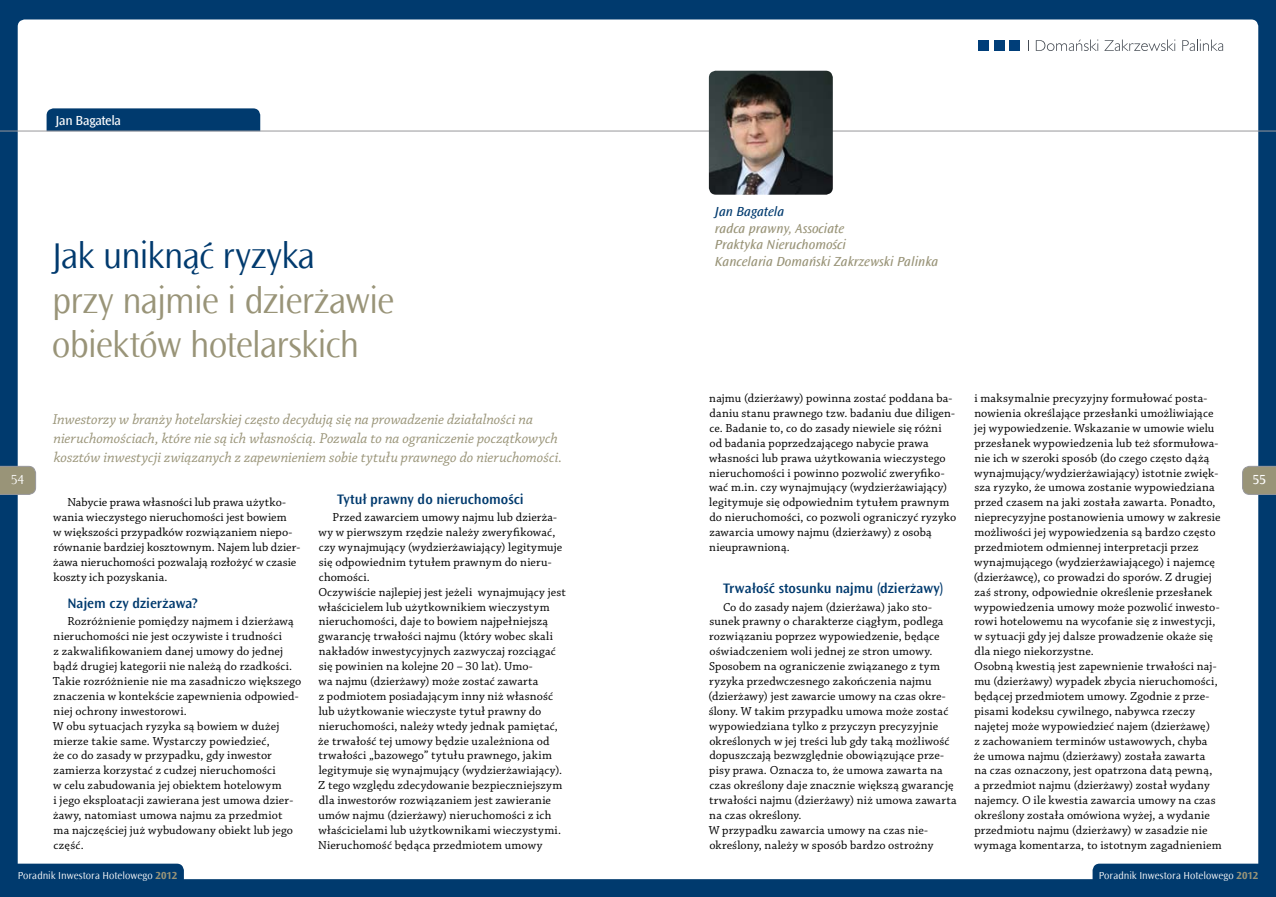
<style>
.page{position:relative;width:1276px;height:897px;background:#fff}
.page>*{position:absolute;margin:0;border:0;box-sizing:border-box;transform-origin:0 0}
.t1{font:300 37.5px/44.6px "Ocean Sans Std";letter-spacing:-.03em;color:#999478}
.t2{font:300 37.5px "Ocean Sans Std";letter-spacing:-.03em;color:#003a6e}
.t3{font:italic 15px/18.8px "Chaparral Pro";color:#999478}
.t4{font:600 14.38px "Ocean Sans Std";color:#003a6e}
.t5{font:italic 13.75px/16.5px "Ocean Sans Std";color:#999478}
.t6{font:13.75px "Ocean Sans Std";letter-spacing:-.03em;color:#fff}
.t7{font:italic 13.75px "Ocean Sans Std";color:#003a6e}
.t8{font:300 13.75px "Ocean Sans Std";color:#fff}
.t9{font:12.25px/14.9px "Chaparral Pro";letter-spacing:.015em;color:#000}
.t10{font:300 10.62px "Ocean Sans Std";color:#fff}
.s1{font-weight:700;color:#999478}
</style>
<div class="page">
<div style="left:0;top:0;width:638px;height:896px;background:#003a6e"></div>
<div style="left:18px;top:19px;width:620px;height:860px;background:#fff"></div>
<svg style="left:47px;top:108px;width:213px;height:23px"></svg>
<svg style="left:0;top:466px;width:36px;height:28px"></svg>
<hr style="left:0;top:131px;width:638px;height:1px;background:#97979b">
<svg style="left:17px;top:863px;width:167px;height:16px"></svg>
<div style="left:638px;top:0;width:638px;height:896px;background:#003a6e"></div>
<div style="left:638px;top:19px;width:620px;height:860px;background:#fff"></div>
<svg style="left:1242px;top:466px;width:34px;height:28px"></svg>
<hr style="left:638px;top:131px;width:638px;height:1px;background:#97979b">
<svg style="left:1092px;top:863px;width:167px;height:17px"></svg>
<img style="left:709px;top:71px;width:124px;height:124px">
<div style="left:1009px;top:40px;width:11px;height:11px;background:#003e79"></div>
<div style="left:978px;top:40px;width:10px;height:11px;background:#003e79"></div>
<div style="left:994px;top:40px;width:10px;height:11px;background:#003e79"></div>
<svg style="left:1035px;top:39px;width:63px;height:12px"></svg>
<svg style="left:1182px;top:39px;width:41px;height:12px"></svg>
<svg style="left:1104px;top:39px;width:71px;height:12px"></svg>
<p class="t6" style="left:56px;top:112px;width:67px">Jan Bagatela</p>
<h1 class="t2" style="left:52px;top:235px;width:265px">Jak uniknąć ryzyka</h1>
<h1 class="t1" style="left:52px;top:278px;width:344px">przy najmie i dzierżawie obiektów hotelarskich</h1>
<p class="t8" style="left:11px;top:472px;width:15px">54</p>
<p class="t3" style="left:53px;top:410px;width:511px">Inwestorzy w branży hotelarskiej często decydują się na prowadzenie działalności na nieruchomościach, które nie są ich własnością. Pozwala to na ograniczenie początkowych kosztów inwestycji związanych z zapewnieniem sobie tytułu prawnego do nieruchomości.</p>
<p class="t9" style="left:53px;top:495px;width:249px;text-indent:14px">Nabycie prawa własności lub prawa użytko&shy;wania wieczystego nieruchomości jest bowiem<br>w większości przypadków rozwiązaniem niepo&shy;równanie bardziej kosztownym. Najem lub dzier&shy;żawa nieruchomości pozwalają rozłożyć w czasie koszty ich pozyskania.</p>
<p class="t4" style="left:67px;top:595px;width:132px">Najem czy dzierżawa?</p>
<p class="t9" style="left:53px;top:614px;width:250px;text-indent:15px">Rozróżnienie pomiędzy najmem i dzierżawą nieruchomości nie jest oczywiste i trudności<br>z zakwalifikowaniem danej umowy do jednej bądź drugiej kategorii nie należą do rzadkości.<br>Takie rozróżnienie nie ma zasadniczo większego znaczenia w kontekście zapewnienia odpowied&shy;niej ochrony inwestorowi.<br>W obu sytuacjach ryzyka są bowiem w dużej mierze takie same. Wystarczy powiedzieć,<br>że co do zasady w przypadku, gdy inwestor zamierza korzystać z cudzej nieruchomości<br>w celu zabudowania jej obiektem hotelowym<br>i jego eksploatacji zawierana jest umowa dzier&shy;żawy, natomiast umowa najmu za przedmiot<br>ma najczęściej już wybudowany obiekt lub jego część.</p>
<p class="t4" style="left:337px;top:491px;width:188px">Tytuł prawny do nieruchomości</p>
<p class="t9" style="left:318px;top:510px;width:249px;text-indent:14px">Przed zawarciem umowy najmu lub dzierża&shy;wy w pierwszym rzędzie należy zweryfikować, czy wynajmujący (wydzierżawiający) legitymuje się odpowiednim tytułem prawnym do nieru&shy;chomości.<br>Oczywiście najlepiej jest jeżeli wynajmujący jest właścicielem lub użytkownikiem wieczystym nieruchomości, daje to bowiem najpełniejszą gwarancję trwałości najmu (który wobec skali nakładów inwestycyjnych zazwyczaj rozciągać się powinien na kolejne 20 – 30 lat). Umo-<br>wa najmu (dzierżawy) może zostać zawarta<br>z podmiotem posiadającym inny niż własność lub użytkowanie wieczyste tytuł prawny do nieruchomości, należy wtedy jednak pamiętać, że trwałość tej umowy będzie uzależniona od trwałości „bazowego” tytułu prawnego, jakim legitymuje się wynajmujący (wydzierżawiający).<br>Z tego względu zdecydowanie bezpieczniejszym dla inwestorów rozwiązaniem jest zawieranie umów najmu (dzierżawy) nieruchomości z ich właścicielami lub użytkownikami wieczystymi.<br>Nieruchomość będąca przedmiotem umowy</p>
<p class="t10" style="left:18px;top:869px;width:161px">Poradnik Inwestora Hotelowego <span class="s1">2012</span></p>
<p class="t7" style="left:715px;top:204px;width:71px">Jan Bagatela</p>
<p class="t5" style="left:715px;top:220px;width:225px">radca prawny, Associate<br>Praktyka Nieruchomości<br>Kancelaria Domański Zakrzewski Palinka</p>
<p class="t9" style="left:709px;top:391px;width:249px">najmu (dzierżawy) powinna zostać poddana ba&shy;daniu stanu prawnego tzw. badaniu due diligen&shy;ce. Badanie to, co do zasady niewiele się różni od badania poprzedzającego nabycie prawa własności lub prawa użytkowania wieczystego nieruchomości i powinno pozwolić zweryfiko&shy;wać m.in. czy wynajmujący (wydzierżawiający) legitymuje się odpowiednim tytułem prawnym do nieruchomości, co pozwoli ograniczyć ryzyko zawarcia umowy najmu (dzierżawy) z osobą nieuprawnioną.</p>
<p class="t4" style="left:723px;top:580px;width:222px">Trwałość stosunku najmu (dzierżawy)</p>
<p class="t9" style="left:708px;top:599px;width:249px;text-indent:15px">Co do zasady najem (dzierżawa) jako sto&shy;sunek prawny o charakterze ciągłym, podlega rozwiązaniu poprzez wypowiedzenie, będące oświadczeniem woli jednej ze stron umowy.<br>Sposobem na ograniczenie związanego z tym ryzyka przedwczesnego zakończenia najmu (dzierżawy) jest zawarcie umowy na czas okre&shy;ślony. W takim przypadku umowa może zostać wypowiedziana tylko z przyczyn precyzyjnie określonych w jej treści lub gdy taką możliwość dopuszczają bezwzględnie obowiązujące prze&shy;pisy prawa. Oznacza to, że umowa zawarta na czas określony daje znacznie większą gwarancję trwałości najmu (dzierżawy) niż umowa zawarta na czas określony.<br>W przypadku zawarcia umowy na czas nie&shy;określony, należy w sposób bardzo ostrożny</p>
<p class="t9" style="left:973px;top:391px;width:249px">i maksymalnie precyzyjny formułować posta&shy;nowienia określające przesłanki umożliwiające jej wypowiedzenie. Wskazanie w umowie wielu przesłanek wypowiedzenia lub też sformułowa&shy;nie ich w szeroki sposób (do czego często dążą wynajmujący/wydzierżawiający) istotnie zwięk&shy;sza ryzyko, że umowa zostanie wypowiedziana przed czasem na jaki została zawarta. Ponadto, nieprecyzyjne postanowienia umowy w zakresie możliwości jej wypowiedzenia są bardzo często przedmiotem odmiennej interpretacji przez wynajmującego (wydzierżawiającego) i najemcę (dzierżawcę), co prowadzi do sporów. Z drugiej zaś strony, odpowiednie określenie przesłanek wypowiedzenia umowy może pozwolić inwesto&shy;rowi hotelowemu na wycofanie się z inwestycji, w sytuacji gdy jej dalsze prowadzenie okaże się dla niego niekorzystne.<br>Osobną kwestią jest zapewnienie trwałości naj&shy;mu (dzierżawy) wypadek zbycia nieruchomości, będącej przedmiotem umowy. Zgodnie z prze&shy;pisami kodeksu cywilnego, nabywca rzeczy najętej może wypowiedzieć najem (dzierżawę)<br>z zachowaniem terminów ustawowych, chyba<br>że umowa najmu (dzierżawy) została zawarta<br>na czas oznaczony, jest opatrzona datą pewną,<br>a przedmiot najmu (dzierżawy) został wydany najemcy. O ile kwestia zawarcia umowy na czas określony została omówiona wyżej, a wydanie przedmiotu najmu (dzierżawy) w zasadzie nie wymaga komentarza, to istotnym zagadnieniem</p>
<p class="t6" style="left:1252px;top:472px;width:15px">55</p>
<p class="t10" style="left:1098px;top:869px;width:161px">Poradnik Inwestora Hotelowego <span class="s1">2012</span></p>
</div>
